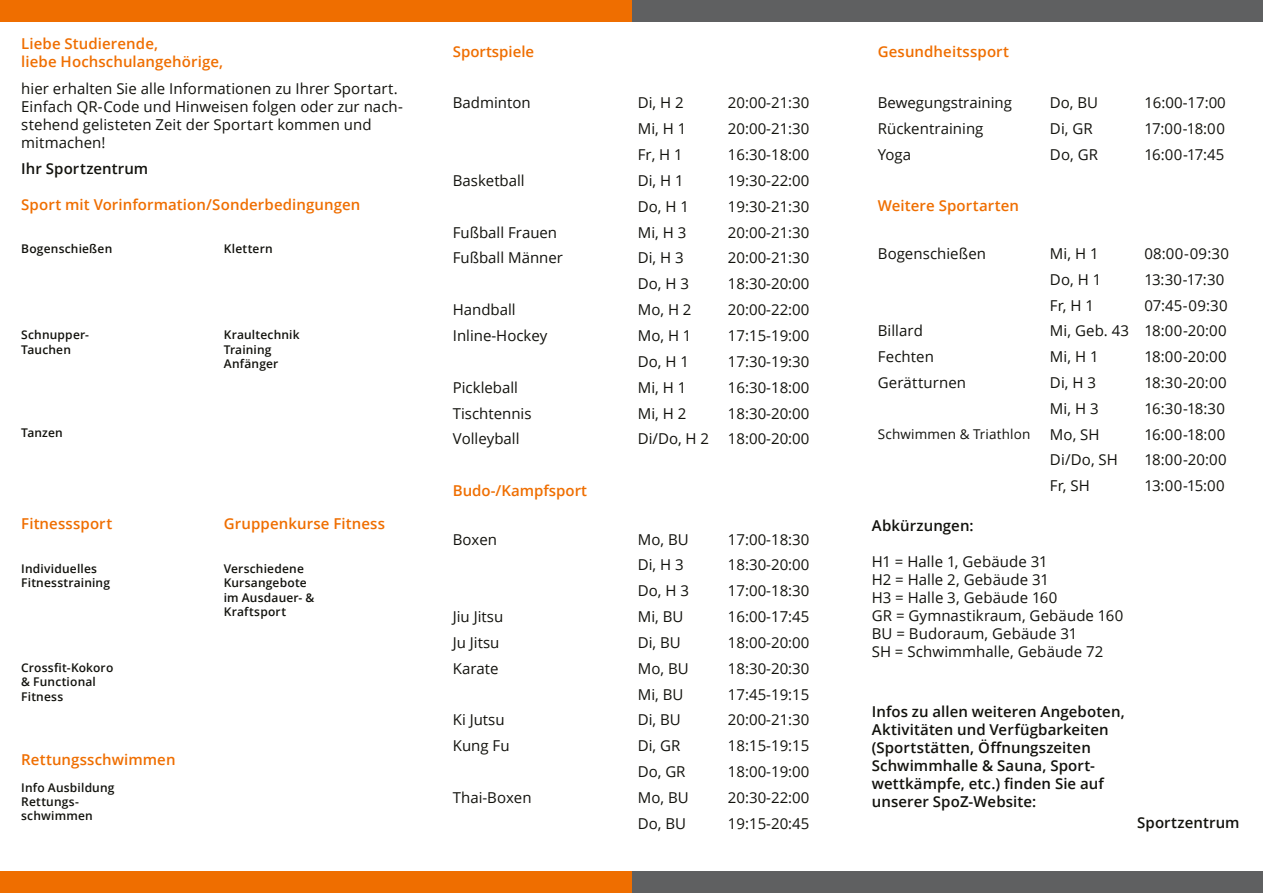
<style>
.page{position:relative;width:1263px;height:893px;background:#fff}
.page>*{position:absolute;margin:0;border:0;box-sizing:border-box;transform-origin:0 0}
.t1{font:15px/18px "Open Sans";color:#12120d}
.t2{font:600 15px/18px "Open Sans";letter-spacing:.005em;color:#12120d}
.t3{font:600 15px/18px "Open Sans";letter-spacing:.005em;color:#ef6e00}
.t4{font:13.5px "Open Sans";letter-spacing:.01em;color:#12120d}
.t5{font:600 12px/14.4px "Open Sans";letter-spacing:.015em;color:#12120d}
</style>
<div class="page">
<div style="left:627px;top:872px;width:636px;height:21px;background:#5f6061"></div>
<div style="left:627px;top:0;width:636px;height:21px;background:#5f6061"></div>
<div style="left:0;top:872px;width:631px;height:21px;background:#ef6e00"></div>
<div style="left:0;top:0;width:631px;height:21px;background:#ef6e00"></div>
<p class="t3" style="left:21px;top:35px;width:203px">Liebe Studierende,<br>liebe Hochschulangehörige,</p>
<p class="t1" style="left:21px;top:79px;width:383px">hier erhalten Sie alle Informationen zu Ihrer Sportart.<br>Einfach QR-Code und Hinweisen folgen oder zur nach&shy;stehend gelisteten Zeit der Sportart kommen und mitmachen!</p>
<p class="t2" style="left:21px;top:160px;width:129px">Ihr Sportzentrum</p>
<p class="t3" style="left:21px;top:196px;width:341px">Sport mit Vorinformation/Sonderbedingungen</p>
<p class="t5" style="left:21px;top:241px;width:93px">Bogenschießen</p>
<p class="t5" style="left:21px;top:328px;width:69px">Schnupper-<br>Tauchen</p>
<p class="t5" style="left:21px;top:425px;width:43px">Tanzen</p>
<p class="t5" style="left:224px;top:241px;width:50px">Klettern</p>
<p class="t5" style="left:224px;top:328px;width:77px">Kraultechnik<br>Training<br>Anfänger</p>
<p class="t3" style="left:21px;top:514px;width:92px">Fitnesssport</p>
<p class="t3" style="left:224px;top:514px;width:163px">Gruppenkurse Fitness</p>
<p class="t5" style="left:21px;top:561px;width:90px">Individuelles<br>Fitnesstraining</p>
<p class="t5" style="left:21px;top:660px;width:94px">Crossfit-Kokoro &amp; Functional<br>Fitness</p>
<p class="t3" style="left:21px;top:750px;width:156px">Rettungsschwimmen</p>
<p class="t5" style="left:21px;top:780px;width:95px">Info Ausbildung<br>Rettungs&shy;schwimmen</p>
<p class="t5" style="left:224px;top:561px;width:92px">Verschiedene<br>Kursangebote im Ausdauer- &amp;<br>Kraftsport</p>
<p class="t3" style="left:453px;top:42px;width:83px">Sportspiele</p>
<p class="t1" style="left:453px;top:93px;width:79px">Badminton</p>
<p class="t1" style="left:638px;top:93px;width:47px">Di, H 2</p>
<p class="t1" style="left:728px;top:93px;width:83px">20:00-21:30</p>
<p class="t1" style="left:638px;top:119px;width:50px">Mi, H 1</p>
<p class="t1" style="left:728px;top:119px;width:83px">20:00-21:30</p>
<p class="t1" style="left:638px;top:145px;width:46px">Fr, H 1</p>
<p class="t1" style="left:728px;top:145px;width:83px">16:30-18:00</p>
<p class="t1" style="left:453px;top:171px;width:73px">Basketball</p>
<p class="t1" style="left:638px;top:171px;width:47px">Di, H 1</p>
<p class="t1" style="left:728px;top:171px;width:83px">19:30-22:00</p>
<p class="t1" style="left:638px;top:197px;width:53px">Do, H 1</p>
<p class="t1" style="left:728px;top:197px;width:83px">19:30-21:30</p>
<p class="t1" style="left:453px;top:223px;width:106px">Fußball Frauen</p>
<p class="t1" style="left:638px;top:223px;width:50px">Mi, H 3</p>
<p class="t1" style="left:728px;top:223px;width:83px">20:00-21:30</p>
<p class="t1" style="left:453px;top:249px;width:112px">Fußball Männer</p>
<p class="t1" style="left:638px;top:249px;width:47px">Di, H 3</p>
<p class="t1" style="left:728px;top:249px;width:83px">20:00-21:30</p>
<p class="t1" style="left:638px;top:274px;width:53px">Do, H 3</p>
<p class="t1" style="left:728px;top:274px;width:83px">18:30-20:00</p>
<p class="t1" style="left:453px;top:300px;width:64px">Handball</p>
<p class="t1" style="left:638px;top:300px;width:55px">Mo, H 2</p>
<p class="t1" style="left:728px;top:300px;width:83px">20:00-22:00</p>
<p class="t1" style="left:453px;top:326px;width:96px">Inline-Hockey</p>
<p class="t1" style="left:638px;top:326px;width:55px">Mo, H 1</p>
<p class="t1" style="left:728px;top:326px;width:83px">17:15-19:00</p>
<p class="t1" style="left:638px;top:352px;width:53px">Do, H 1</p>
<p class="t1" style="left:728px;top:352px;width:83px">17:30-19:30</p>
<p class="t1" style="left:453px;top:378px;width:67px">Pickleball</p>
<p class="t1" style="left:638px;top:378px;width:50px">Mi, H 1</p>
<p class="t1" style="left:728px;top:378px;width:83px">16:30-18:00</p>
<p class="t1" style="left:453px;top:404px;width:80px">Tischtennis</p>
<p class="t1" style="left:638px;top:404px;width:50px">Mi, H 2</p>
<p class="t1" style="left:728px;top:404px;width:83px">18:30-20:00</p>
<p class="t1" style="left:453px;top:430px;width:68px">Volleyball</p>
<p class="t1" style="left:638px;top:430px;width:73px">Di/Do, H 2</p>
<p class="t1" style="left:728px;top:430px;width:83px">18:00-20:00</p>
<p class="t3" style="left:453px;top:481px;width:136px">Budo-/Kampfsport</p>
<p class="t1" style="left:453px;top:530px;width:46px">Boxen</p>
<p class="t1" style="left:638px;top:530px;width:52px">Mo, BU</p>
<p class="t1" style="left:728px;top:530px;width:83px">17:00-18:30</p>
<p class="t1" style="left:638px;top:555px;width:47px">Di, H 3</p>
<p class="t1" style="left:728px;top:555px;width:83px">18:30-20:00</p>
<p class="t1" style="left:638px;top:581px;width:53px">Do, H 3</p>
<p class="t1" style="left:728px;top:581px;width:83px">17:00-18:30</p>
<p class="t1" style="left:453px;top:607px;width:52px">Jiu Jitsu</p>
<p class="t1" style="left:638px;top:607px;width:47px">Mi, BU</p>
<p class="t1" style="left:728px;top:607px;width:83px">16:00-17:45</p>
<p class="t1" style="left:453px;top:633px;width:48px">Ju Jitsu</p>
<p class="t1" style="left:638px;top:633px;width:44px">Di, BU</p>
<p class="t1" style="left:728px;top:633px;width:83px">18:00-20:00</p>
<p class="t1" style="left:453px;top:659px;width:47px">Karate</p>
<p class="t1" style="left:638px;top:659px;width:52px">Mo, BU</p>
<p class="t1" style="left:728px;top:659px;width:83px">18:30-20:30</p>
<p class="t1" style="left:638px;top:685px;width:47px">Mi, BU</p>
<p class="t1" style="left:728px;top:685px;width:83px">17:45-19:15</p>
<p class="t1" style="left:453px;top:711px;width:53px">Ki Jutsu</p>
<p class="t1" style="left:638px;top:711px;width:44px">Di, BU</p>
<p class="t1" style="left:728px;top:711px;width:83px">20:00-21:30</p>
<p class="t1" style="left:453px;top:736px;width:58px">Kung Fu</p>
<p class="t1" style="left:638px;top:736px;width:44px">Di, GR</p>
<p class="t1" style="left:728px;top:736px;width:83px">18:15-19:15</p>
<p class="t1" style="left:638px;top:762px;width:49px">Do, GR</p>
<p class="t1" style="left:728px;top:762px;width:83px">18:00-19:00</p>
<p class="t1" style="left:453px;top:788px;width:80px">Thai-Boxen</p>
<p class="t1" style="left:638px;top:788px;width:52px">Mo, BU</p>
<p class="t1" style="left:728px;top:788px;width:83px">20:30-22:00</p>
<p class="t1" style="left:638px;top:814px;width:50px">Do, BU</p>
<p class="t1" style="left:728px;top:814px;width:83px">19:15-20:45</p>
<p class="t3" style="left:878px;top:42px;width:133px">Gesundheitssport</p>
<p class="t1" style="left:878px;top:94px;width:136px">Bewegungstraining</p>
<p class="t1" style="left:1050px;top:94px;width:50px">Do, BU</p>
<p class="t1" style="left:1144px;top:94px;width:83px">16:00-17:00</p>
<p class="t1" style="left:878px;top:119px;width:107px">Rückentraining</p>
<p class="t1" style="left:1050px;top:119px;width:44px">Di, GR</p>
<p class="t1" style="left:1144px;top:119px;width:82px">17:00-18:00</p>
<p class="t1" style="left:878px;top:145px;width:35px">Yoga</p>
<p class="t1" style="left:1050px;top:145px;width:50px">Do, GR</p>
<p class="t1" style="left:1144px;top:145px;width:81px">16:00-17:45</p>
<p class="t3" style="left:878px;top:196px;width:143px">Weitere Sportarten</p>
<p class="t1" style="left:878px;top:244px;width:110px">Bogenschießen</p>
<p class="t1" style="left:1050px;top:244px;width:50px">Mi, H 1</p>
<p class="t1" style="left:1144px;top:244px;width:86px">08:00-09:30</p>
<p class="t1" style="left:1050px;top:270px;width:53px">Do, H 1</p>
<p class="t1" style="left:1144px;top:270px;width:82px">13:30-17:30</p>
<p class="t1" style="left:1050px;top:296px;width:46px">Fr, H 1</p>
<p class="t1" style="left:1144px;top:296px;width:85px">07:45-09:30</p>
<p class="t1" style="left:878px;top:322px;width:47px">Billard</p>
<p class="t1" style="left:1050px;top:322px;width:178px">Mi, Geb. 43 18:00-20:00</p>
<p class="t1" style="left:878px;top:347px;width:58px">Fechten</p>
<p class="t1" style="left:1050px;top:347px;width:50px">Mi, H 1</p>
<p class="t1" style="left:1144px;top:347px;width:84px">18:00-20:00</p>
<p class="t1" style="left:878px;top:373px;width:90px">Gerätturnen</p>
<p class="t1" style="left:1050px;top:373px;width:48px">Di, H 3</p>
<p class="t1" style="left:1144px;top:373px;width:84px">18:30-20:00</p>
<p class="t1" style="left:1050px;top:399px;width:50px">Mi, H 3</p>
<p class="t1" style="left:1144px;top:399px;width:82px">16:30-18:30</p>
<p class="t4" style="left:878px;top:425px;width:154px">Schwimmen &amp; Triathlon</p>
<p class="t1" style="left:1050px;top:425px;width:51px">Mo, SH</p>
<p class="t1" style="left:1144px;top:425px;width:82px">16:00-18:00</p>
<p class="t1" style="left:1050px;top:451px;width:69px">Di/Do, SH</p>
<p class="t1" style="left:1144px;top:451px;width:84px">18:00-20:00</p>
<p class="t1" style="left:1050px;top:476px;width:41px">Fr, SH</p>
<p class="t1" style="left:1144px;top:476px;width:82px">13:00-15:00</p>
<p class="t2" style="left:872px;top:517px;width:103px">Abkürzungen:</p>
<p class="t1" style="left:872px;top:552px;width:253px">H1 = Halle 1, Gebäude 31<br>H2 = Halle 2, Gebäude 31<br>H3 = Halle 3, Gebäude 160<br>GR = Gymnastikraum, Gebäude 160<br>BU = Budoraum, Gebäude 31<br>SH = Schwimmhalle, Gebäude 72</p>
<p class="t2" style="left:872px;top:703px;width:255px">Infos zu allen weiteren Angeboten,<br>Aktivitäten und Verfügbarkeiten (Sportstätten, Öffnungszeiten<br>Schwimmhalle &amp; Sauna, Sport&shy;wettkämpfe, etc.) finden Sie auf unserer SpoZ-Website:</p>
<p class="t2" style="left:1137px;top:813px;width:104px">Sportzentrum</p>
</div>
